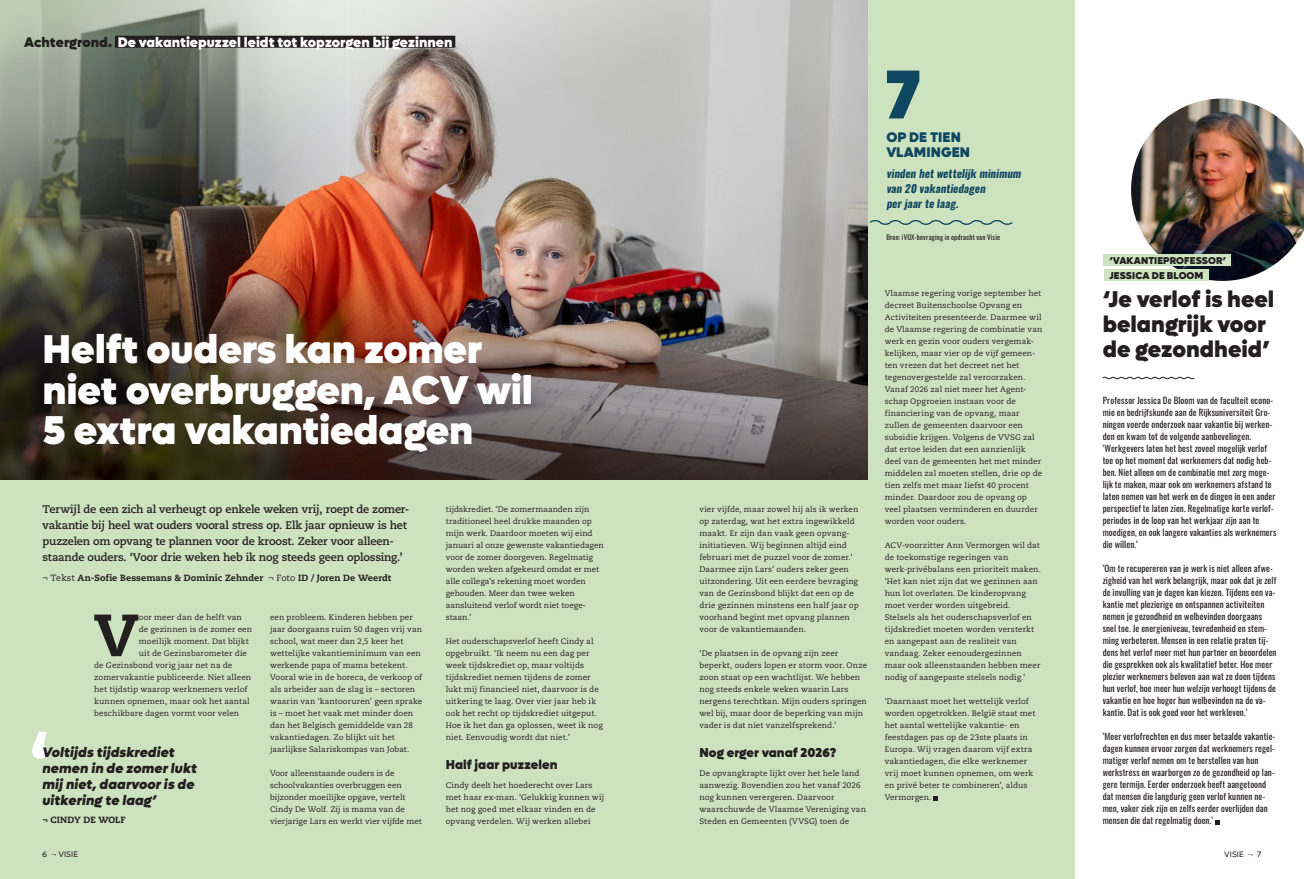
<style>
.page{position:relative;width:1304px;height:879px;background:#fff}
.page>*{position:absolute;margin:0;border:0;box-sizing:border-box;transform-origin:0 0}
.t1{font:900 69.3px "Lufga";color:#0f4761}
.t2{font:800 59.4px "Caecilia LT Pro 85";color:#231f20}
.t3{font:900 40.3px/40.4px "Lufga";letter-spacing:-.005em;color:#fff}
.t4{font:900 23px/25px "Lufga";color:#231f20}
.t5{font:italic 900 14px/16px "Lufga";letter-spacing:.005em;color:#231f20}
.t6{font:900 14px "Lufga";color:#fff}
.t7{font:900 14px/15px "Lufga";letter-spacing:.005em;color:#0f4761}
.t8{font:900 13px "Lufga";color:#231f20}
.t9{font:700 11px/16px "Caecilia LT Pro 75";letter-spacing:-.02em;color:#231f20}
.t10{font:700 11px/15px "Oswald";color:#0f4761}
.t11{font:900 10px/15px "Lufga";letter-spacing:.01em;color:#231f20}
.t12{font:9px/12px "Oswald";letter-spacing:.015em;color:#231f20}
.t13{font:800 9px "Caecilia LT Pro 85";letter-spacing:.005em;color:#231f20}
.t14{font:8px/12px "Caecilia LT Pro 55 Roman";letter-spacing:.01em;color:#231f20}
.t15{font:8px "Lufga";letter-spacing:.02em;color:#231f20}
.t16{font:7px "Oswald";letter-spacing:.025em;color:#231f20}
.s1{color:#231f20}
.s2{font-family:"Caecilia LT Pro 55 Roman";font-weight:400}
.s3{font-family:"Caecilia LT Pro 45";font-weight:300}
</style>
<div class="page">
<div style="left:0;top:0;width:1074px;height:879px;background:#cde3bf"></div>
<img style="left:0;top:0;width:867px;height:479px">
<div style="left:115px;top:36px;width:340px;height:12px;background:#231f20"></div>
<svg style="left:1215px;top:820px;width:5px;height:4px"></svg>
<svg style="left:1102px;top:376px;width:93px;height:4px"></svg>
<img style="left:1131px;top:99px;width:173px;height:182px">
<svg style="left:934px;top:796px;width:4px;height:4px"></svg>
<svg style="left:32px;top:732px;width:15px;height:27px"></svg>
<div style="left:1104px;top:254px;width:127px;height:12px;background:#cde3bf"></div>
<div style="left:1104px;top:269px;width:105px;height:12px;background:#cde3bf"></div>
<svg style="left:869px;top:220px;width:144px;height:5px"></svg>
<h3 class="t6" style="left:24px;top:33px;width:430px"><span class="s1">Achtergrond.</span> De vakantiepuzzel leidt tot kopzorgen bij gezinnen</h3>
<h3 class="t3" style="left:43px;top:329px;width:492px">Helft ouders kan zomer niet overbruggen, ACV wil<br>5 extra vakantiedagen</h3>
<p class="t9" style="left:43px;top:501px;width:368px">Terwijl de een zich al verheugt op enkele weken vrij, roept de zomer&shy;vakantie bij heel wat ouders vooral stress op. Elk jaar opnieuw is het puzzelen om opvang te plannen voor de kroost. Zeker voor alleen&shy;staande ouders. ‘Voor drie weken heb ik nog steeds geen oplossing.’</p>
<p class="t13" style="left:43px;top:571px;width:350px"><span class="s2">¬ Tekst</span> An-Sofie Bessemans &amp; Dominic Zehnder <span class="s2">¬ Foto</span> ID / Joren De Weerdt</p>
<h2 class="t2" style="left:94px;top:594px;width:47px">V</h2>
<p class="t14" style="left:139px;top:611px;width:105px">oor meer dan de helft van</p>
<p class="t14" style="left:139px;top:623px;width:115px">de gezinnen is de zomer een</p>
<p class="t14" style="left:139px;top:635px;width:111px">moeilijk moment. Dat blijkt</p>
<p class="t14" style="left:139px;top:647px;width:110px">uit de Gezinsbarometer die</p>
<p class="t14" style="left:94px;top:659px;width:140px">de Gezinsbond vorig jaar net na de</p>
<p class="t14" style="left:94px;top:671px;width:158px">zomervakantie publiceerde. Niet alleen</p>
<p class="t14" style="left:94px;top:683px;width:155px">het tijdstip waarop werknemers verlof</p>
<p class="t14" style="left:94px;top:695px;width:157px">kunnen opnemen, maar ook het aantal</p>
<p class="t14" style="left:94px;top:707px;width:147px">beschikbare dagen vormt voor velen</p>
<h3 class="t5" style="left:42px;top:744px;width:156px">Voltijds tijdskrediet nemen in de zomer lukt mij niet, daarvoor is de uitkering te laag’</h3>
<p class="t13" style="left:42px;top:813px;width:85px">¬ CINDY DE WOLF</p>
<p class="t14" style="left:270px;top:611px;width:154px">een probleem. Kinderen hebben per jaar doorgaans ruim 50 dagen vrij van school, wat meer dan 2,5 keer het wettelijke vakantieminimum van een werkende papa of mama betekent.<br>Vooral wie in de horeca, de verkoop of als arbeider aan de slag is – sectoren waarin van ‘kantooruren’ geen sprake is – moet het vaak met minder doen dan het Belgisch gemiddelde van 28 vakantiedagen. Zo blijkt uit het jaarlijkse Salariskompas van Jobat.</p>
<p class="t14" style="left:270px;top:767px;width:153px">Voor alleenstaande ouders is de schoolvakanties overbruggen een bijzonder moeilijke opgave, vertelt Cindy De Wolf. Zij is mama van de vierjarige Lars en werkt vier vijfde met</p>
<p class="t14" style="left:446px;top:503px;width:160px">tijdskrediet. ‘De zomermaanden zijn traditioneel heel drukke maanden op mijn werk. Daardoor moeten wij eind januari al onze gewenste vakantiedagen voor de zomer doorgeven. Regelmatig worden weken afgekeurd omdat er met alle collega’s rekening moet worden gehouden. Meer dan twee weken aansluitend verlof wordt niet toege&shy;staan.’</p>
<p class="t14" style="left:446px;top:635px;width:159px">Het ouderschapsverlof heeft Cindy al opgebruikt. ‘Ik neem nu een dag per week tijdskrediet op, maar voltijds tijdskrediet nemen tijdens de zomer lukt mij financieel niet, daarvoor is de uitkering te laag. Over vier jaar heb ik ook het recht op tijdskrediet uitgeput.<br>Hoe ik het dan ga oplossen, weet ik nog niet. Eenvoudig wordt dat niet.’</p>
<h3 class="t8" style="left:446px;top:757px;width:113px">Half jaar puzzelen</h3>
<p class="t14" style="left:446px;top:779px;width:160px">Cindy deelt het hoederecht over Lars met haar ex-man. ‘Gelukkig kunnen wij het nog goed met elkaar vinden en de opvang verdelen. Wij werken allebei</p>
<h1 class="t1" style="left:885px;top:52px;width:37px">7</h1>
<h3 class="t7" style="left:886px;top:130px;width:85px">OP DE TIEN<br>VLAMINGEN</h3>
<h3 class="t10" style="left:886px;top:166px;width:139px">vinden hetwettelijk minimum van 20 vakantiedagen perjaarte laag.</h3>
<p class="t16" style="left:886px;top:231px;width:115px">Bron: iVOX-bevraging in opdracht van Visie</p>
<p class="t14" style="left:699px;top:503px;width:161px">vier vijfde, maar zowel hij als ik werken op zaterdag, wat het extra ingewikkeld maakt. Er zijn dan vaak geen opvang&shy;initiatieven. Wij beginnen altijd eind februari met de puzzel voor de zomer.’ Daarmee zijn Lars’ ouders zeker geen uitzondering. Uit een eerdere bevraging van de Gezinsbond blijkt dat een op de drie gezinnen minstens een half jaar op voorhand begint met opvang plannen voor de vakantiemaanden.</p>
<p class="t14" style="left:699px;top:647px;width:169px">‘De plaatsen in de opvang zijn zeer beperkt, ouders lopen er storm voor. Onze zoon staat op een wachtlijst. We hebben nog steeds enkele weken waarin Lars nergens terechtkan. Mijn ouders springen wel bij, maar door de beperking van mijn vader is dat niet vanzelfsprekend.’</p>
<h3 class="t8" style="left:699px;top:745px;width:138px">Nog erger vanaf 2026?</h3>
<p class="t14" style="left:699px;top:767px;width:168px">De opvangkrapte lijkt over het hele land aanwezig. Bovendien zou het vanaf 2026 nog kunnen verergeren. Daarvoor waarschuwde de Vlaamse Vereniging van Steden en Gemeenten (VVSG) toen de</p>
<p class="t14" style="left:885px;top:287px;width:159px">Vlaamse regering vorige september het decreet Buitenschoolse Opvang en Activiteiten presenteerde. Daarmee wil de Vlaamse regering de combinatie van werk en gezin voor ouders vergemak&shy;kelijken, maar vier op de vijf gemeen&shy;ten vrezen dat het decreet net het tegenovergestelde zal veroorzaken.<br>Vanaf 2026 zal niet meer het Agent&shy;schap Opgroeien instaan voor de financiering van de opvang, maar zullen de gemeenten daarvoor een subsidie krijgen. Volgens de VVSG zal dat ertoe leiden dat een aanzienlijk deel van de gemeenten het met minder middelen zal moeten stellen, drie op de tien zelfs met maar liefst 40 procent minder. Daardoor zou de opvang op veel plaatsen verminderen en duurder worden voor ouders.</p>
<p class="t14" style="left:885px;top:539px;width:158px">ACV-voorzitter Ann Vermorgen wil dat de toekomstige regeringen van werk-privébalans een prioriteit maken. ‘Het kan niet zijn dat we gezinnen aan hun lot overlaten. De kinderopvang moet verder worden uitgebreid.<br>Stelsels als het ouderschapsverlof en tijdskrediet moeten worden versterkt en aangepast aan de realiteit van vandaag. Zeker eenoudergezinnen maar ook alleenstaanden hebben meer nodig of aangepaste stelsels nodig.’</p>
<p class="t14" style="left:885px;top:695px;width:152px">‘Daarnaast moet het wettelijk verlof worden opgetrokken. België staat met het aantal wettelijke vakantie- en feestdagen pas op de 23ste plaats in Europa. Wij vragen daarom vijf extra vakantiedagen, die elke werknemer vrij moet kunnen opnemen, om werk en privé beter te combineren’, aldus Vermorgen.</p>
<p class="t11" style="left:1109px;top:253px;width:118px">‘VAKANTIEPROFESSOR’<br>JESSICA DE BLOOM</p>
<h3 class="t4" style="left:1103px;top:286px;width:173px">‘Je verlof is heel belangrijk voor de gezondheid’</h3>
<p class="t12" style="left:1103px;top:393px;width:175px">Professor Jessica De Bloom van de faculteit econo&shy;mie en bedrijfskunde aan de Rijksuniversiteit Gro&shy;ningen voerde onderzoek naar vakantie bij werken&shy;den en kwam tot de volgende aanbevelingen. ‘Werkgevers laten het best zoveel mogelijk verlof toe op het moment dat werknemers dat nodig heb&shy;ben. Niet alleen om de combinatie met zorg moge&shy;lijk te maken, maar ook om werknemers afstand te laten nemen van het werk en de dingen in een ander perspectief te laten zien. Regelmatige korte verlof&shy;periodes in de loop van het werkjaar zijn aan te moedigen, en ook langere vakanties als werknemers die willen.’</p>
<p class="t12" style="left:1103px;top:561px;width:175px">‘Om te recupereren van je werk is niet alleen afwe&shy;zigheid van het werk belangrijk, maar ook dat je zelf de invulling van je dagen kan kiezen. Tijdens een va&shy;kantie met plezierige en ontspannen activiteiten nemen je gezondheid en welbevinden doorgaans snel toe. Je energieniveau, tevredenheid en stem&shy;ming verbeteren. Mensen in een relatie praten tij&shy;dens het verlof meer met hun partner en beoordelen die gesprekken ook als kwalitatief beter. Hoe meer plezier werknemers beleven aan wat ze doen tijdens hun verlof, hoe meer hun welzijn verhoogt tijdens de vakantie en hoe hoger hun welbevinden na de va&shy;kantie. Dat is ook goed voor het werkleven.’</p>
<p class="t12" style="left:1103px;top:729px;width:174px">‘Meer verlofrechten en dus meer betaalde vakantie&shy;dagen kunnen ervoor zorgen dat werknemers regel&shy;matiger verlof nemen om te herstellen van hun werkstress en waarborgen zo de gezondheid op lan&shy;gere termijn. Eerder onderzoek heeft aangetoond dat mensen die langdurig geen verlof kunnen ne&shy;men, vaker ziek zijn en zelfs eerder overlijden dan mensen die dat regelmatig doen.’</p>
<p class="t15" style="left:22px;top:849px;width:37px">6 <span class="s3">¬</span> VISIE</p>
<p class="t15" style="left:1224px;top:849px;width:39px">VISIE <span class="s3">¬</span> 7</p>
<p class="t15" style="left:42px;top:849px;width:37px">6 <span class="s3">¬</span> VISIE</p>
</div>
